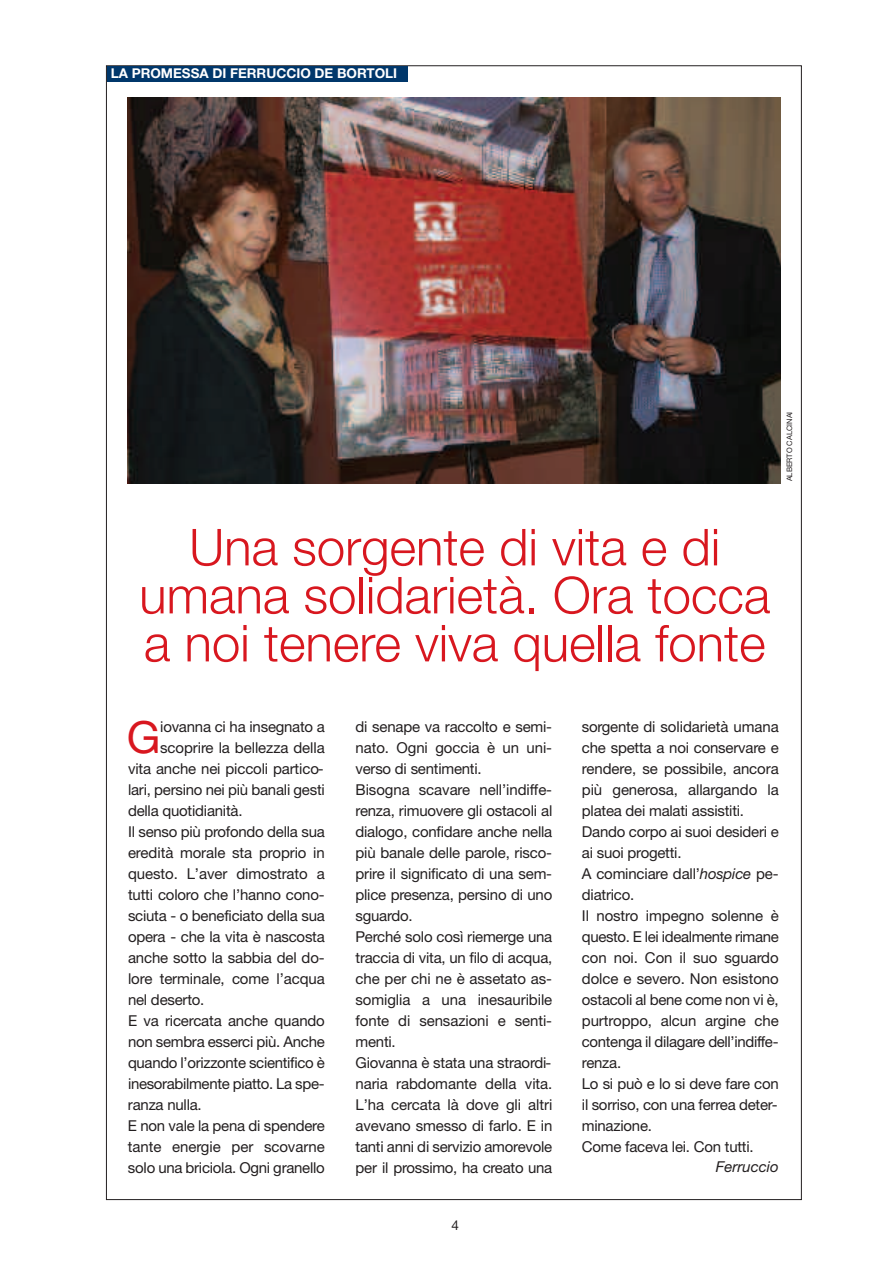
<style>
.page{position:relative;width:893px;height:1263px;background:#fff}
.page>*{position:absolute;margin:0;border:0;box-sizing:border-box;transform-origin:0 0}
.t1{font:300 51px/48px "Helvetica Neue";color:#d8171f;text-align:center}
.t2{font:44.4px "Helvetica Neue";color:#d8171f}
.t3{font:15px/21px "Helvetica Neue";letter-spacing:-.015em;color:#231f20}
.t4{font:italic 15px "Helvetica Neue";color:#231f20}
.t5{font:700 13.5px "Helvetica Neue";color:#fff}
.t6{font:13.5px "Helvetica Neue";color:#231f20}
.t7{font:7.5px "Helvetica Neue";color:#231f20}
.s1{font-style:italic}
</style>
<div class="page">
<img style="left:127px;top:97px;width:654px;height:386px">
<div style="left:107px;top:66px;width:301px;height:16px;background:#00376b"></div>
<p class="t5" style="left:111px;top:68px;width:288px">LA PROMESSA DI FERRUCCIO DE BORTOLI</p>
<p class="t7" style="left:787px;top:481px;width:71px;rotate:-90deg">ALBERTO CALCINAI</p>
<h1 class="t1" style="left:139px;top:522px;width:633px">Una sorgente di vita e di umana solidarietà. Ora tocca a noi tenere viva quella fonte</h1>
<h2 class="t2" style="left:127px;top:722px;width:35px">G</h2>
<p class="t3" style="left:160px;top:718px;width:166px">iovanna ci ha insegnato a</p>
<p class="t3" style="left:160px;top:739px;width:166px">scoprire la bellezza della</p>
<p class="t3" style="left:128px;top:760px;width:197px">vita anche nei piccoli partico-</p>
<p class="t3" style="left:128px;top:781px;width:198px">lari, persino nei più banali gesti</p>
<p class="t3" style="left:128px;top:802px;width:116px">della quotidianità.</p>
<p class="t3" style="left:128px;top:823px;width:198px">Il senso più profondo della sua</p>
<p class="t3" style="left:128px;top:844px;width:198px">eredità morale sta proprio in</p>
<p class="t3" style="left:128px;top:865px;width:198px">questo. L’aver dimostrato a</p>
<p class="t3" style="left:128px;top:886px;width:198px">tutti coloro che l’hanno cono-</p>
<p class="t3" style="left:128px;top:907px;width:198px">sciuta - o beneficiato della sua</p>
<p class="t3" style="left:128px;top:928px;width:198px">opera - che la vita è nascosta</p>
<p class="t3" style="left:128px;top:949px;width:198px">anche sotto la sabbia del do-</p>
<p class="t3" style="left:128px;top:970px;width:198px">lore terminale, come l’acqua</p>
<p class="t3" style="left:128px;top:991px;width:78px">nel deserto.</p>
<p class="t3" style="left:128px;top:1012px;width:198px">E va ricercata anche quando</p>
<p class="t3" style="left:128px;top:1033px;width:198px">non sembra esserci più. Anche</p>
<p class="t3" style="left:128px;top:1054px;width:198px">quando l’orizzonte scientifico è</p>
<p class="t3" style="left:128px;top:1075px;width:198px">inesorabilmente piatto. La spe-</p>
<p class="t3" style="left:128px;top:1096px;width:75px">ranza nulla.</p>
<p class="t3" style="left:128px;top:1117px;width:198px">E non vale la pena di spendere</p>
<p class="t3" style="left:128px;top:1138px;width:198px">tante energie per scovarne</p>
<p class="t3" style="left:128px;top:1159px;width:198px">solo una briciola. Ogni granello</p>
<p class="t3" style="left:355px;top:718px;width:198px">di senape va raccolto e semi&shy;nato. Ogni goccia è un uni&shy;verso di sentimenti.<br>Bisogna scavare nell’indiffe&shy;renza, rimuovere gli ostacoli al dialogo, confidare anche nella più banale delle parole, risco&shy;prire il significato di una sem&shy;plice presenza, persino di uno sguardo.<br>Perché solo così riemerge una traccia di vita, un filo di acqua, che per chi ne è assetato as&shy;somiglia a una inesauribile fonte di sensazioni e senti&shy;menti.<br>Giovanna è stata una straordi&shy;naria rabdomante della vita.<br>L’ha cercata là dove gli altri avevano smesso di farlo. E in tanti anni di servizio amorevole per il prossimo, ha creato una</p>
<p class="t3" style="left:582px;top:718px;width:198px">sorgente di solidarietà umana che spetta a noi conservare e rendere, se possibile, ancora più generosa, allargando la platea dei malati assistiti.<br>Dando corpo ai suoi desideri e ai suoi progetti.<br>A cominciare dall’<span class="s1">hospice</span> pe&shy;diatrico.<br>Il nostro impegno solenne è questo. E lei idealmente rimane con noi. Con il suo sguardo dolce e severo. Non esistono ostacoli al bene come non vi è, purtroppo, alcun argine che contenga il dilagare dell’indiffe&shy;renza.<br>Lo si può e lo si deve fare con il sorriso, con una ferrea deter&shy;minazione.<br>Come faceva lei. Con tutti.</p>
<p class="t4" style="left:716px;top:1161px;width:64px">Ferruccio</p>
<p class="t6" style="left:452px;top:1221px;width:9px">4</p>
</div>
